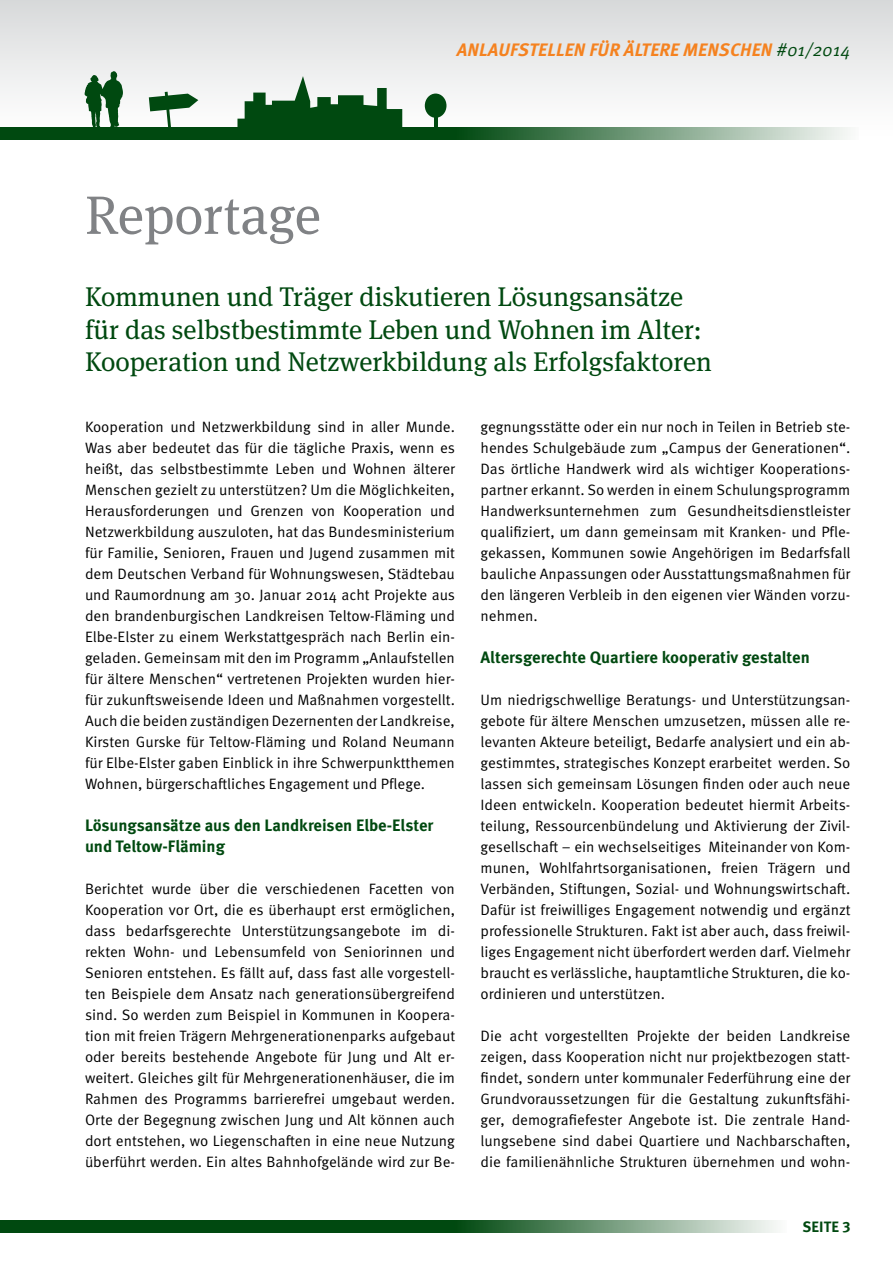
<style>
.page{position:relative;width:893px;height:1263px;background:#fff}
.page>*{position:absolute;margin:0;border:0;box-sizing:border-box;transform-origin:0 0}
.ohne_Grundlinie{font:54px "Meta Serif OT";color:#808285}
.ohne_Grundlinie-2{font:27px "Meta Serif OT";color:#004910}
.t1{font:italic 700 18px "Meta OT";letter-spacing:.01em;color:#f58220}
.Copy{font:700 16.5px/21px "Meta OT";color:#004910}
.Copy-2{font:15px/21px "Meta OT Norm";color:#000;text-align:justify}
.t2{font:700 15px "Meta OT";letter-spacing:.01em;color:#004910}
.s1{font-family:"Meta OT Norm Ita";font-weight:400;font-style:normal;color:#004910}
</style>
<div class="page">
<div style="left:0;top:1220px;width:455px;height:13px;background:#004910"></div>
<svg style="left:455px;top:1220px;width:322px;height:13px;background:#7a9f82"></svg>
<div style="left:0;top:0;width:893px;height:191px;background:linear-gradient(to bottom,#dcddde,#fff)"></div>
<div style="left:0;top:128px;width:455px;height:12px;background:#004910"></div>
<svg style="left:455px;top:128px;width:404px;height:12px;background:#7da285"></svg>
<svg style="left:237px;top:76px;width:165px;height:52px"></svg>
<div style="left:425px;top:94px;width:21px;height:24px;background:#004910;border-radius:50%"></div>
<hr style="left:434px;top:115px;width:4px;height:17px;background:#004910">
<svg style="left:149px;top:92px;width:49px;height:36px"></svg>
<svg style="left:85px;top:71px;width:38px;height:57px"></svg>
<p class="ohne_Grundlinie" style="left:85px;top:183px;width:237px">Reportage</p>
<p class="t1" style="left:457px;top:39px;width:395px">ANLAUFSTELLEN FÜR ÄLTERE MENSCHEN <span class="s1">#01/2014</span></p>
<p class="ohne_Grundlinie-2" style="left:85px;top:281px;width:600px">Kommunen und Träger diskutieren Lösungsansätze</p>
<p class="ohne_Grundlinie-2" style="left:85px;top:313px;width:618px">für das selbstbestimmte Leben und Wohnen im Alter:</p>
<p class="ohne_Grundlinie-2" style="left:85px;top:346px;width:628px">Kooperation und Netzwerkbildung als Erfolgsfaktoren</p>
<p class="Copy-2" style="left:85px;top:417px;width:372px">Kooperation und Netzwerkbildung sind in aller Munde.<br>Was aber bedeutet das für die tägliche Praxis, wenn es heißt, das selbstbestimmte Leben und Wohnen älterer Menschen gezielt zu unterstützen? Um die Möglichkeiten, Herausforderungen und Grenzen von Kooperation und Netzwerkbildung auszuloten, hat das Bundesministerium für Familie, Senioren, Frauen und Jugend zusammen mit dem Deutschen Verband für Wohnungswesen, Städtebau und Raumordnung am 30. Januar 2014 acht Projekte aus den brandenburgischen Landkreisen Teltow-Fläming und Elbe-Elster zu einem Werkstattgespräch nach Berlin ein&shy;geladen. Gemeinsam mit den im Programm „Anlaufstellen für ältere Menschen“ vertretenen Projekten wurden hier&shy;für zukunftsweisende Ideen und Maßnahmen vorgestellt.<br>Auch die beiden zuständigen Dezernenten der Landkreise, Kirsten Gurske für Teltow-Fläming und Roland Neumann für Elbe-Elster gaben Einblick in ihre Schwerpunktthemen Wohnen, bürgerschaftliches Engagement und Pflege.</p>
<p class="Copy" style="left:85px;top:815px;width:350px">Lösungsansätze aus den Landkreisen Elbe-Elster und Teltow-Fläming</p>
<p class="Copy-2" style="left:85px;top:879px;width:372px">Berichtet wurde über die verschiedenen Facetten von Kooperation vor Ort, die es überhaupt erst ermöglichen, dass bedarfsgerechte Unterstützungsangebote im di&shy;rekten Wohn- und Lebensumfeld von Seniorinnen und Senioren entstehen. Es fällt auf, dass fast alle vorgestell&shy;ten Beispiele dem Ansatz nach generationsübergreifend sind. So werden zum Beispiel in Kommunen in Koopera&shy;tion mit freien Trägern Mehrgenerationenparks aufgebaut oder bereits bestehende Angebote für Jung und Alt er&shy;weitert. Gleiches gilt für Mehrgenerationenhäuser, die im Rahmen des Programms barrierefrei umgebaut werden.<br>Orte der Begegnung zwischen Jung und Alt können auch dort entstehen, wo Liegenschaften in eine neue Nutzung überführt werden. Ein altes Bahnhofgelände wird zur Be-</p>
<p class="Copy-2" style="left:480px;top:417px;width:372px">gegnungsstätte oder ein nur noch in Teilen in Betrieb ste&shy;hendes Schulgebäude zum „Campus der Generationen“.<br>Das örtliche Handwerk wird als wichtiger Kooperations&shy;partner erkannt. So werden in einem Schulungsprogramm Handwerksunternehmen zum Gesundheitsdienstleister qualifiziert, um dann gemeinsam mit Kranken- und Pfle&shy;gekassen, Kommunen sowie Angehörigen im Bedarfsfall bauliche Anpassungen oder Ausstattungsmaßnahmen für den längeren Verbleib in den eigenen vier Wänden vorzu&shy;nehmen.</p>
<p class="Copy" style="left:480px;top:647px;width:331px">Altersgerechte Quartiere kooperativ gestalten</p>
<p class="Copy-2" style="left:480px;top:690px;width:372px">Um niedrigschwellige Beratungs- und Unterstützungsan&shy;gebote für ältere Menschen umzusetzen, müssen alle re&shy;levanten Akteure beteiligt, Bedarfe analysiert und ein ab&shy;gestimmtes, strategisches Konzept erarbeitet werden. So lassen sich gemeinsam Lösungen finden oder auch neue Ideen entwickeln. Kooperation bedeutet hiermit Arbeits&shy;teilung, Ressourcenbündelung und Aktivierung der Zivil&shy;gesellschaft – ein wechselseitiges Miteinander von Kom&shy;munen, Wohlfahrtsorganisationen, freien Trägern und Verbänden, Stiftungen, Sozial- und Wohnungswirtschaft.<br>Dafür ist freiwilliges Engagement notwendig und ergänzt professionelle Strukturen. Fakt ist aber auch, dass freiwil&shy;liges Engagement nicht überfordert werden darf. Vielmehr braucht es verlässliche, hauptamtliche Strukturen, die ko&shy;ordinieren und unterstützen.</p>
<p class="Copy-2" style="left:480px;top:1026px;width:371px">Die acht vorgestellten Projekte der beiden Landkreise zeigen, dass Kooperation nicht nur projektbezogen statt&shy;findet, sondern unter kommunaler Federführung eine der Grundvoraussetzungen für die Gestaltung zukunftsfähi&shy;ger, demografiefester Angebote ist. Die zentrale Hand&shy;lungsebene sind dabei Quartiere und Nachbarschaften, die familienähnliche Strukturen übernehmen und wohn-</p>
<p class="t2" style="left:802px;top:1217px;width:49px">SEITE 3</p>
</div>
